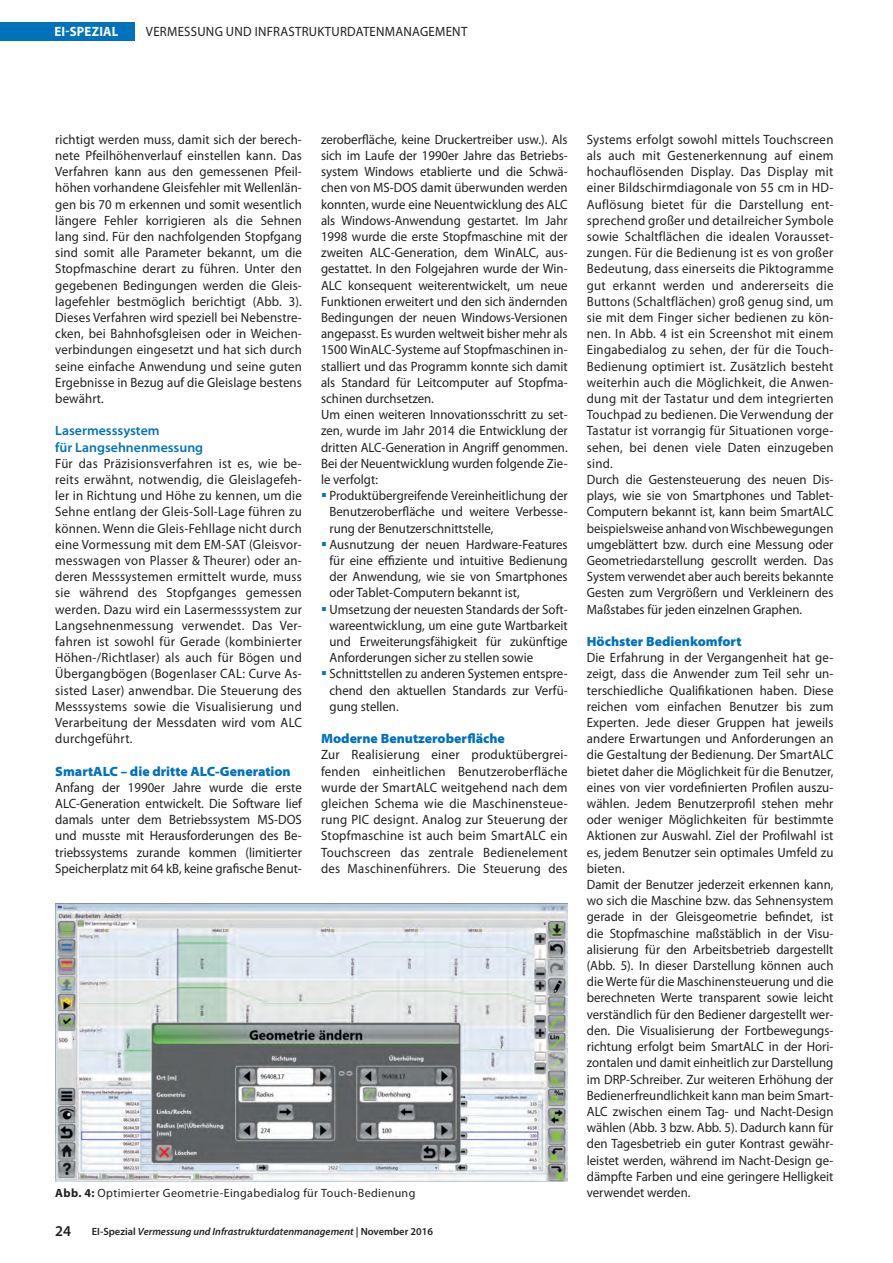
<style>
.page{position:relative;width:893px;height:1263px;background:#fff}
.page>*{position:absolute;margin:0;border:0;box-sizing:border-box;transform-origin:0 0}
.t1{font:600 15px "Myriad Pro";color:#231f20}
.BT_FLießtext_oE_EI{font:13.5px/16.2px "Myriad Pro";color:#231f20;text-align:justify;scale:.95 1}
.BT_Z1_Zwischenübersc{font:900 semi-expanded 13.5px "Myriad Pro";color:#0072bc;scale:.95 1}
.BT_FLießtext_oE_EI-2{font:13.5px "Myriad Pro";letter-spacing:.02em;color:#231f20;scale:.95 1}
.BT_Z2_Zwischenübersc{font:600 semi-expanded 13.5px/16.2px "Myriad Pro";color:#0072bc;scale:.95 1}
.t2{font:700 13.5px "Myriad Pro";letter-spacing:.02em;color:#fff;scale:.95 1}
.CA_BU_EI{font:12px "Myriad Pro";letter-spacing:.03em;color:#231f20}
.t3{font:italic 600 10.5px "Myriad Pro";color:#231f20}
.s1{font-weight:700}
.s2{font-style:normal}
</style>
<div class="page">
<div style="left:0;top:22px;width:135px;height:19px;background:#0072bc"></div>
<img style="left:55px;top:903px;width:513px;height:278px">
<p class="t2" style="left:54px;top:23px;width:69px">EI-SPEZIAL</p>
<p class="BT_FLießtext_oE_EI-2" style="left:146px;top:23px;width:340px">VERMESSUNG UND INFRASTRUKTURDATENMANAGEMENT</p>
<p class="BT_FLießtext_oE_EI" style="left:55px;top:131px;width:261px">richtigt werden muss, damit sich der berech&shy;nete Pfeilhöhenverlauf einstellen kann. Das Verfahren kann aus den gemessenen Pfeil&shy;höhen vorhandene Gleisfehler mit Wellenlän&shy;gen bis 70 m erkennen und somit wesentlich längere Fehler korrigieren als die Sehnen lang sind. Für den nachfolgenden Stopfgang sind somit alle Parameter bekannt, um die Stopfmaschine derart zu führen. Unter den gegebenen Bedingungen werden die Gleis&shy;lagefehler bestmöglich berichtigt (Abb. 3).<br>Dieses Verfahren wird speziell bei Nebenstre&shy;cken, bei Bahnhofsgleisen oder in Weichen&shy;verbindungen eingesetzt und hat sich durch seine einfache Anwendung und seine guten Ergebnisse in Bezug auf die Gleislage bestens bewährt.</p>
<p class="BT_Z2_Zwischenübersc" style="left:55px;top:423px;width:157px">Lasermesssystem<br>für Langsehnenmessung</p>
<p class="BT_FLießtext_oE_EI" style="left:55px;top:455px;width:261px">Für das Präzisionsverfahren ist es, wie be&shy;reits erwähnt, notwendig, die Gleislagefeh&shy;ler in Richtung und Höhe zu kennen, um die Sehne entlang der Gleis-Soll-Lage führen zu können. Wenn die Gleis-Fehllage nicht durch eine Vormessung mit dem EM-SAT (Gleisvor&shy;messwagen von Plasser &amp; Theurer) oder an&shy;deren Messsystemen ermittelt wurde, muss sie während des Stopfganges gemessen werden. Dazu wird ein Lasermesssystem zur Langsehnenmessung verwendet. Das Ver&shy;fahren ist sowohl für Gerade (kombinierter Höhen-/Richtlaser) als auch für Bögen und Übergangbögen (Bogenlaser CAL: Curve As&shy;sisted Laser) anwendbar. Die Steuerung des Messsystems sowie die Visualisierung und Verarbeitung der Messdaten wird vom ALC durchgeführt.</p>
<p class="BT_Z1_Zwischenübersc" style="left:55px;top:763px;width:249px">SmartALC – die dritte ALC-Generation</p>
<p class="BT_FLießtext_oE_EI" style="left:55px;top:779px;width:261px">Anfang der 1990er Jahre wurde die erste ALC-Generation entwickelt. Die Software lief damals unter dem Betriebssystem MS-DOS und musste mit Herausforderungen des Be&shy;triebssystems zurande kommen (limitierter Speicherplatz mit 64 kB, keine grafische Benut-</p>
<p class="BT_FLießtext_oE_EI" style="left:321px;top:131px;width:261px">zeroberfläche, keine Druckertreiber usw.). Als sich im Laufe der 1990er Jahre das Betriebs&shy;system Windows etablierte und die Schwä&shy;chen von MS-DOS damit überwunden werden konnten, wurde eine Neuentwicklung des ALC als Windows-Anwendung gestartet. Im Jahr 1998 wurde die erste Stopfmaschine mit der zweiten ALC-Generation, dem WinALC, aus&shy;gestattet. In den Folgejahren wurde der Win-ALC konsequent weiterentwickelt, um neue Funktionen erweitert und den sich ändernden Bedingungen der neuen Windows-Versionen angepasst. Es wurden weltweit bisher mehr als 1500 WinALC-Systeme auf Stopfmaschinen in&shy;stalliert und das Programm konnte sich damit als Standard für Leitcomputer auf Stopfma&shy;schinen durchsetzen.</p>
<p class="BT_FLießtext_oE_EI" style="left:321px;top:406px;width:261px">Um einen weiteren Innovationsschritt zu set&shy;zen, wurde im Jahr 2014 die Entwicklung der dritten ALC-Generation in Angriff genommen.<br>Bei der Neuentwicklung wurden folgende Zie&shy;le verfolgt:</p>
<p class="BT_FLießtext_oE_EI" style="left:330px;top:487px;width:252px">Produktübergreifende Vereinheitlichung der Benutzeroberfläche und weitere Verbesse&shy;rung der Benutzerschnittstelle,</p>
<p class="BT_FLießtext_oE_EI" style="left:330px;top:536px;width:252px">Ausnutzung der neuen Hardware-Features für eine effiziente und intuitive Bedienung der Anwendung, wie sie von Smartphones oder Tablet-Computern bekannt ist,</p>
<p class="BT_FLießtext_oE_EI" style="left:330px;top:601px;width:252px">Umsetzung der neuesten Standards der Soft&shy;wareentwicklung, um eine gute Wartbarkeit und Erweiterungsfähigkeit für zukünftige Anforderungen sicher zu stellen sowie</p>
<p class="BT_FLießtext_oE_EI" style="left:330px;top:666px;width:252px">Schnittstellen zu anderen Systemen entspre&shy;chend den aktuellen Standards zur Verfü&shy;gung stellen.</p>
<p class="BT_Z1_Zwischenübersc" style="left:321px;top:731px;width:195px">Moderne Benutzeroberfläche</p>
<p class="BT_FLießtext_oE_EI" style="left:321px;top:747px;width:261px">Zur Realisierung einer produktübergrei&shy;fenden einheitlichen Benutzeroberfläche wurde der SmartALC weitgehend nach dem gleichen Schema wie die Maschinensteue&shy;rung PIC designt. Analog zur Steuerung der Stopfmaschine ist auch beim SmartALC ein Touchscreen das zentrale Bedienelement des Maschinenführers. Die Steuerung des</p>
<p class="BT_FLießtext_oE_EI" style="left:587px;top:131px;width:261px">Systems erfolgt sowohl mittels Touchscreen als auch mit Gestenerkennung auf einem hochauflösenden Display. Das Display mit einer Bildschirmdiagonale von 55 cm in HD-Auflösung bietet für die Darstellung ent&shy;sprechend großer und detailreicher Symbole sowie Schaltflächen die idealen Vorausset&shy;zungen. Für die Bedienung ist es von großer Bedeutung, dass einerseits die Piktogramme gut erkannt werden und andererseits die Buttons (Schaltflächen) groß genug sind, um sie mit dem Finger sicher bedienen zu kön&shy;nen. In Abb. 4 ist ein Screenshot mit einem Eingabedialog zu sehen, der für die Touch-Bedienung optimiert ist. Zusätzlich besteht weiterhin auch die Möglichkeit, die Anwen&shy;dung mit der Tastatur und dem integrierten Touchpad zu bedienen. Die Verwendung der Tastatur ist vorrangig für Situationen vorge&shy;sehen, bei denen viele Daten einzugeben sind.</p>
<p class="BT_FLießtext_oE_EI" style="left:587px;top:471px;width:261px">Durch die Gestensteuerung des neuen Dis&shy;plays, wie sie von Smartphones und Tablet-Computern bekannt ist, kann beim SmartALC beispielsweise anhand von Wischbewegungen umgeblättert bzw. durch eine Messung oder Geometriedarstellung gescrollt werden. Das System verwendet aber auch bereits bekannte Gesten zum Vergrößern und Verkleinern des Maßstabes für jeden einzelnen Graphen.</p>
<p class="BT_Z1_Zwischenübersc" style="left:587px;top:634px;width:164px">Höchster Bedienkomfort</p>
<p class="BT_FLießtext_oE_EI" style="left:587px;top:649px;width:261px">Die Erfahrung in der Vergangenheit hat ge&shy;zeigt, dass die Anwender zum Teil sehr un&shy;terschiedliche Qualifikationen haben. Diese reichen vom einfachen Benutzer bis zum Experten. Jede dieser Gruppen hat jeweils andere Erwartungen und Anforderungen an die Gestaltung der Bedienung. Der SmartALC bietet daher die Möglichkeit für die Benutzer, eines von vier vordefinierten Profilen auszu&shy;wählen. Jedem Benutzerprofil stehen mehr oder weniger Möglichkeiten für bestimmte Aktionen zur Auswahl. Ziel der Profilwahl ist es, jedem Benutzer sein optimales Umfeld zu bieten.</p>
<p class="BT_FLießtext_oE_EI" style="left:587px;top:876px;width:261px">Damit der Benutzer jederzeit erkennen kann, wo sich die Maschine bzw. das Sehnensystem gerade in der Gleisgeometrie befindet, ist die Stopfmaschine maßstäblich in der Visu&shy;alisierung für den Arbeitsbetrieb dargestellt (Abb. 5). In dieser Darstellung können auch die Werte für die Maschinensteuerung und die berechneten Werte transparent sowie leicht verständlich für den Bediener dargestellt wer&shy;den. Die Visualisierung der Fortbewegungs&shy;richtung erfolgt beim SmartALC in der Hori&shy;zontalen und damit einheitlich zur Darstellung im DRP-Schreiber. Zur weiteren Erhöhung der Bedienerfreundlichkeit kann man beim Smart-ALC zwischen einem Tag- und Nacht-Design wählen (Abb. 3 bzw. Abb. 5). Dadurch kann für den Tagesbetrieb ein guter Kontrast gewähr&shy;leistet werden, während im Nacht-Design ge&shy;dämpfte Farben und eine geringere Helligkeit</p>
<p class="CA_BU_EI" style="left:55px;top:1185px;width:362px"><span class="s1">Abb. 4:</span> Optimierter Geometrie-Eingabedialog für Touch-Bedienung</p>
<p class="BT_FLießtext_oE_EI" style="left:587px;top:1184px;width:111px">verwendet werden.</p>
<p class="t1" style="left:55px;top:1221px;width:18px">24</p>
<p class="t3" style="left:92px;top:1225px;width:343px"><span class="s2">EI-Spezial</span> Vermessung und Infrastrukturdatenmanagement <span class="s2">| November 2016</span></p>
</div>
